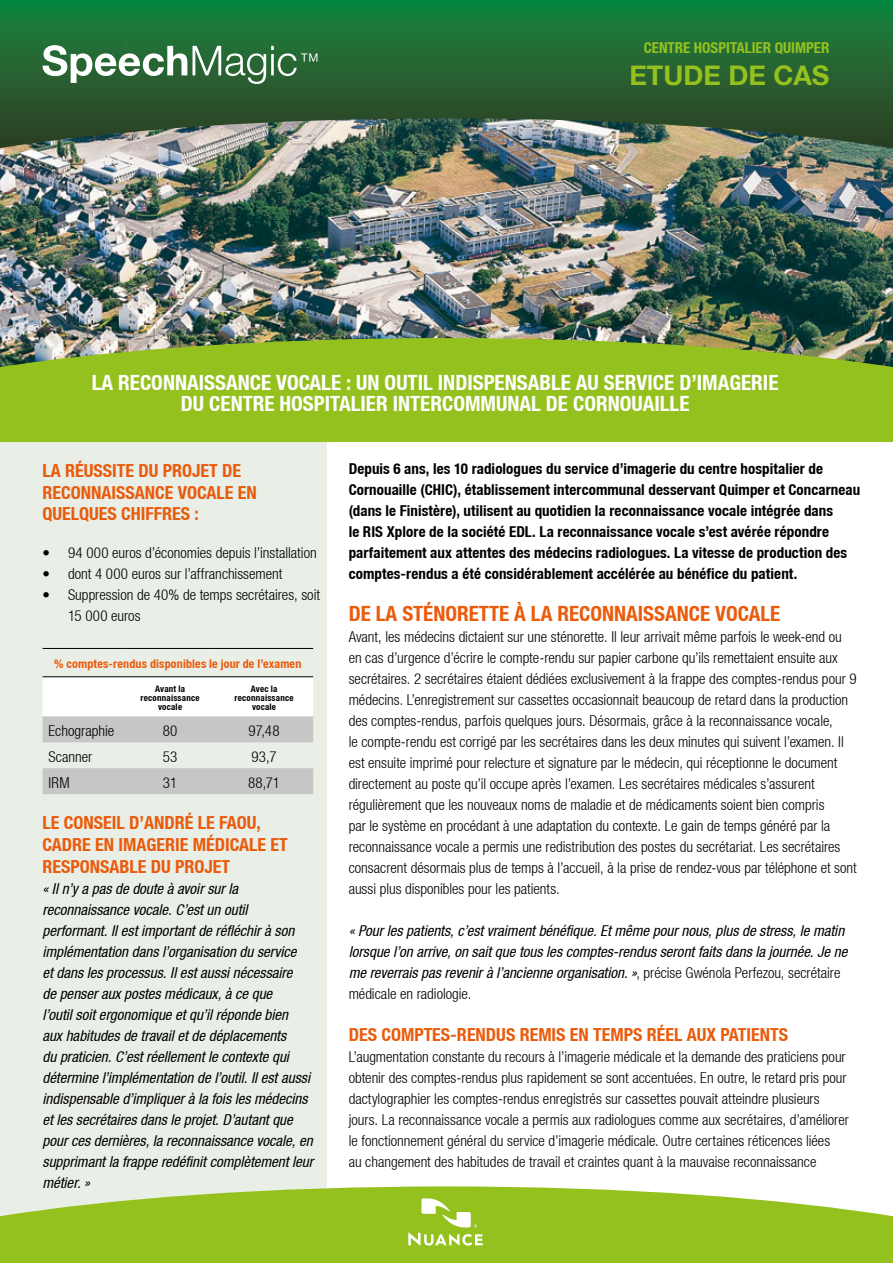
<style>
.page{position:relative;width:893px;height:1263px;background:#fff}
.page>*{position:absolute;margin:0;border:0;box-sizing:border-box;transform-origin:0 0}
.t1{font:700 27px "Helvetica Neue LT";color:#95c11f}
.t2{font:700 condensed 21px "Helvetica Neue LT";color:#fff}
.t3{font:700 condensed 21px "Helvetica Neue LT";color:#ea5b0c}
.t4{font:700 condensed 18px/21.6px "Helvetica Neue LT";color:#ea5b0c}
.t5{font:300 condensed 15px/21px "Helvetica Neue LT";color:#000}
.t6{font:italic condensed 15px/21px "Helvetica Neue LT";color:#000}
.t7{font:700 condensed 15px/21px "Helvetica Neue LT";letter-spacing:.01em;color:#000}
.t8{font:700 condensed 15px "Helvetica Neue LT";color:#95c11f}
.t9{font:700 condensed 12px "Helvetica Neue LT";letter-spacing:.015em;color:#ea5b0c}
.t10{font:700 condensed 9px/9px "Helvetica Neue LT";letter-spacing:.025em;color:#000;text-align:center}
.s1{font-weight:300;font-style:normal}
</style>
<div class="page">
<div style="left:0;top:0;width:327px;height:1263px;background:#e9eee7"></div>
<img style="left:0;top:148px;width:893px;height:190px">
<svg style="left:43px;top:677px;width:270px;height:117px"></svg>
<hr style="left:43px;top:648px;width:82px;height:1px;background:#000">
<hr style="left:125px;top:648px;width:90px;height:1px;background:#000">
<hr style="left:215px;top:648px;width:98px;height:1px;background:#000">
<hr style="left:43px;top:676px;width:82px;height:1px;background:#000">
<hr style="left:125px;top:676px;width:90px;height:1px;background:#000">
<hr style="left:215px;top:676px;width:98px;height:1px;background:#000">
<svg style="left:0;top:0;width:893px;height:148px;background:#2f6c3f"></svg>
<svg style="left:43px;top:45px;width:274px;height:39px;background:#618f6a"></svg>
<svg style="left:0;top:1186px;width:893px;height:77px;background:#a1c83b"></svg>
<svg style="left:0;top:338px;width:893px;height:104px;background:#93bc26"></svg>
<svg style="left:408px;top:1198px;width:75px;height:48px"></svg>
<p class="t8" style="left:644px;top:38px;width:109px">Centre Hospitalier</p>
<p class="t8" style="left:775px;top:38px;width:56px">QUIMPER</p>
<h1 class="t1" style="left:629px;top:59px;width:202px">ETUDE DE CAS</h1>
<h2 class="t2" style="left:92px;top:370px;width:73px">LA RECONNA</h2>
<h2 class="t2" style="left:199px;top:370px;width:517px">ISSANCE VOCALE : UN OUTIL INDISPENSABLE AU SERVICE D’IMAG</h2>
<h2 class="t2" style="left:741px;top:370px;width:39px">ERIE</h2>
<h2 class="t2" style="left:181px;top:391px;width:287px">DU CENTRE HOSPITALIER INTERCOMMUNA</h2>
<h2 class="t2" style="left:531px;top:391px;width:90px">L DE CORNOUA</h2>
<h2 class="t2" style="left:654px;top:391px;width:36px">ILLE</h2>
<p class="t4" style="left:43px;top:460px;width:216px">La réussite du projet de reconnaissance vocale en quelques chiffres</p>
<p class="t4" style="left:195px;top:503px;width:6px">:</p>
<p class="t5" style="left:43px;top:542px;width:276px">• 94 000 euros d’économies depuis l’installation</p>
<p class="t5" style="left:43px;top:563px;width:241px">• dont 4 000 euros sur l’affranchissement</p>
<p class="t5" style="left:68px;top:584px;width:254px;text-indent:-26px">• Suppression de 40% de temps secrétaires, soit<br>15 000 euros</p>
<p class="t9" style="left:54px;top:657px;width:249px">% comptes-rendus disponibles le jour de l’examen</p>
<p class="t10" style="left:141px;top:684px;width:61px">Avant la reconnaissance vocale</p>
<p class="t10" style="left:235px;top:684px;width:61px">Avec la reconnaissance vocale</p>
<p class="t5" style="left:49px;top:720px;width:67px">Echographie</p>
<p class="t5" style="left:163px;top:720px;width:16px">80</p>
<p class="t5" style="left:249px;top:720px;width:32px">97,48</p>
<p class="t5" style="left:49px;top:746px;width:45px">Scanner</p>
<p class="t5" style="left:163px;top:746px;width:16px">53</p>
<p class="t5" style="left:252px;top:746px;width:27px">93,7</p>
<p class="t5" style="left:48px;top:772px;width:23px">IRM</p>
<p class="t5" style="left:163px;top:772px;width:16px">31</p>
<p class="t5" style="left:248px;top:772px;width:34px">88,71</p>
<p class="t4" style="left:43px;top:812px;width:60px">Le conseil</p>
<p class="t4" style="left:129px;top:812px;width:133px">d’André Le Faou,</p>
<p class="t4" style="left:43px;top:833px;width:30px">cadre</p>
<p class="t4" style="left:95px;top:833px;width:70px">en imagerie</p>
<p class="t4" style="left:43px;top:833px;width:247px;text-indent:150px">médicale et responsable du projet</p>
<p class="t6" style="left:43px;top:877px;width:272px">« Il n’y a pas de doute à avoir sur la reconnaissance vocale. C’est un outil performant. Il est important de réfléchir à son implémentation dans l’organisation du service<br>et dans les processus. Il est aussi nécessaire<br>de penser aux postes médicaux, à ce que<br>l’outil soit ergonomique et qu’il réponde bien<br>aux habitudes de travail et de déplacements<br>du praticien. C’est réellement le contexte qui détermine l’implémentation de l’outil. Il est aussi indispensable d’impliquer à la fois les médecins et les secrétaires dans le projet. D’autant que pour ces dernières, la reconnaissance vocale, en supprimant la frappe redéfinit complètement leur métier. »</p>
<p class="t7" style="left:349px;top:458px;width:513px">Depuis 6 ans, les 10 radiologues du service d’imagerie du centre hospitalier de Cornouaille (CHIC), établissement intercommunal desservant Quimper et Concarneau (dans le Finistère), utilisent au quotidien la reconnaissance vocale intégrée dans<br>le RIS Xplore de la société EDL. La reconnaissance vocale s’est avérée répondre parfaitement aux attentes des médecins radiologues. La vitesse de production des comptes-rendus a été considérablement accélérée au bénéfice du patient.</p>
<h2 class="t3" style="left:349px;top:601px;width:422px">De la sténorette à la reconnaissance vocale</h2>
<p class="t5" style="left:349px;top:626px;width:510px">Avant, les médecins dictaient sur une sténorette. Il leur arrivait même parfois le week-end ou en cas d’urgence d’écrire le compte-rendu sur papier carbone qu’ils remettaient ensuite aux secrétaires. 2 secrétaires étaient dédiées exclusivement à la frappe des comptes-rendus pour 9 médecins. L’enregistrement sur cassettes occasionnait beaucoup de retard dans la production des comptes-rendus, parfois quelques jours. Désormais, grâce à la reconnaissance vocale,<br>le compte-rendu est corrigé par les secrétaires dans les deux minutes qui suivent l’examen. Il est ensuite imprimé pour relecture et signature par le médecin, qui réceptionne le document directement au poste qu’il occupe après l’examen. Les secrétaires médicales s’assurent régulièrement que les nouveaux noms de maladie et de médicaments soient bien compris<br>par le système en procédant à une adaptation du contexte. Le gain de temps généré par la reconnaissance vocale a permis une redistribution des postes du secrétariat. Les secrétaires consacrent désormais plus de temps à l’accueil, à la prise de rendez-vous par téléphone et sont aussi plus disponibles pour les patients.</p>
<p class="t6" style="left:349px;top:920px;width:500px">« Pour les patients, c’est vraiment bénéfique. Et même pour nous, plus de stress, le matin lorsque l’on arrive, on sait que tous les comptes-rendus seront faits dans la journée. Je ne me reverrais pas revenir à l’ancienne organisation. »<span class="s1">, précise Gwénola Perfezou, secrétaire médicale en radiologie.</span></p>
<p class="t4" style="left:349px;top:1024px;width:440px">Des comptes-rendus remis en temps réel aux patients</p>
<p class="t5" style="left:349px;top:1046px;width:502px">L’augmentation constante du recours à l’imagerie médicale et la demande des praticiens pour obtenir des comptes-rendus plus rapidement se sont accentuées. En outre, le retard pris pour dactylographier les comptes-rendus enregistrés sur cassettes pouvait atteindre plusieurs jours. La reconnaissance vocale a permis aux radiologues comme aux secrétaires, d’améliorer le fonctionnement général du service d’imagerie médicale. Outre certaines réticences liées<br>au changement des habitudes de travail et craintes quant à la mauvaise reconnaissance</p>
</div>
